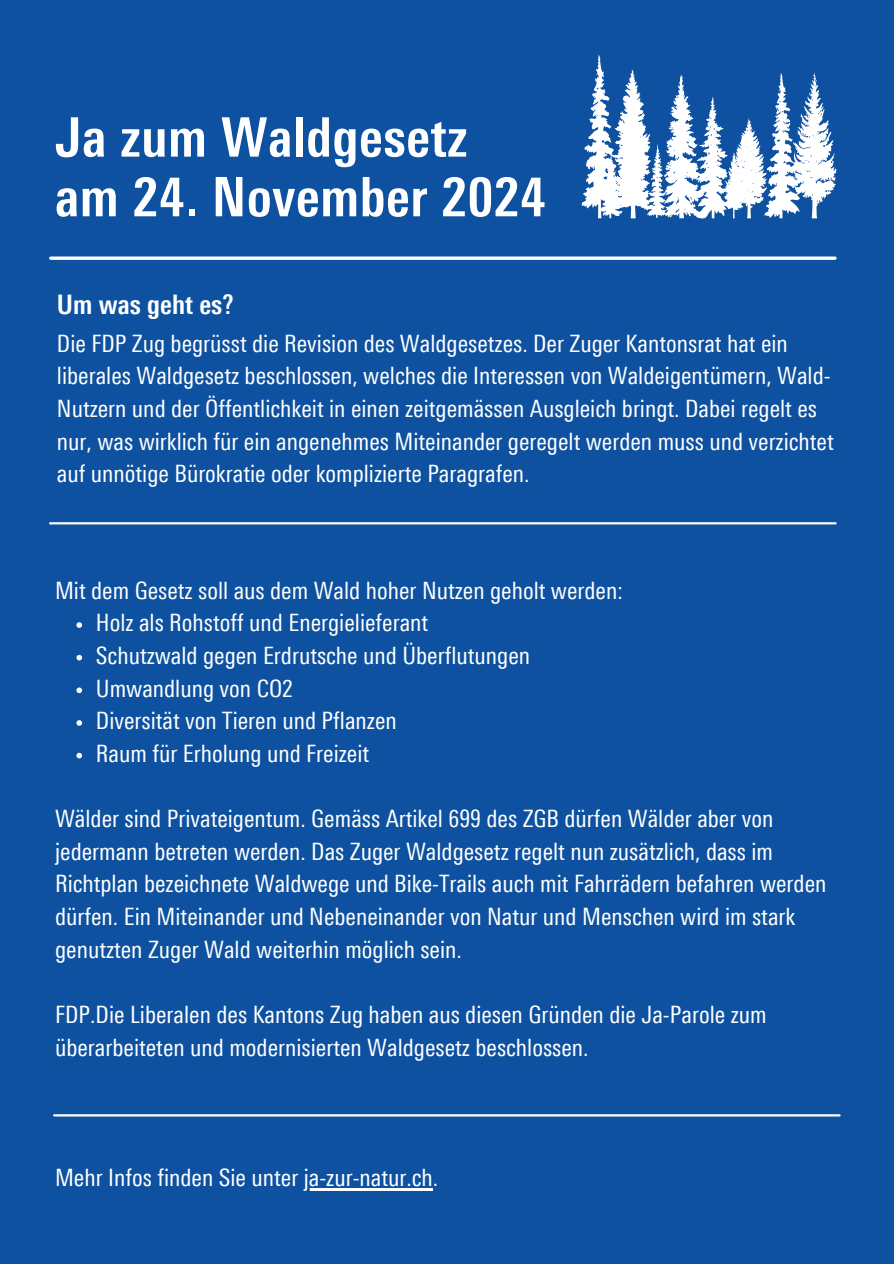
<style>
.page{position:relative;width:894px;height:1264px;background:#fff}
.page>*{position:absolute;margin:0;border:0;box-sizing:border-box;transform-origin:0 0}
.t1{font:700 54.3px/59.7px "Linotype Univers 620 Cn";letter-spacing:.01em;color:#fff}
.t2{font:700 27px "Linotype Univers 620 Cn";color:#fff}
.t3{font:24px/32.7px "Linotype Univers 420 Cn";color:#fff}
</style>
<div class="page">
<div style="left:0;top:0;width:893px;height:1263px;background:#0d51a0"></div>
<svg style="left:51px;top:256px;width:783px;height:4px;background:#d9e3f0"></svg>
<hr style="left:50px;top:522px;width:785px;height:2px;background:#fff">
<svg style="left:581px;top:55px;width:255px;height:164px"></svg>
<svg style="left:76px;top:622px;width:6px;height:6px"></svg>
<svg style="left:76px;top:655px;width:6px;height:5px"></svg>
<svg style="left:76px;top:687px;width:6px;height:6px"></svg>
<svg style="left:76px;top:720px;width:6px;height:5px"></svg>
<svg style="left:76px;top:752px;width:6px;height:6px"></svg>
<hr style="left:304px;top:1188px;width:129px;height:2px;background:#fff">
<hr style="left:54px;top:1114px;width:785px;height:2px;background:#fff">
<h1 class="t1" style="left:55px;top:115px;width:492px">Ja zum Waldgesetz<br>am 24. November 2024</h1>
<p class="t2" style="left:57px;top:294px;width:178px">Um was geht es?</p>
<h2 class="t3" style="left:57px;top:330px;width:778px">Die FDP Zug begrüsst die Revision des Waldgesetzes. Der Zuger Kantonsrat hat ein liberales Waldgesetz beschlossen, welches die Interessen von Waldeigentümern, Wald-Nutzern und der Öffentlichkeit in einen zeitgemässen Ausgleich bringt. Dabei regelt es nur, was wirklich für ein angenehmes Miteinander geregelt werden muss und verzichtet auf unnötige Bürokratie oder komplizierte Paragrafen.</h2>
<p class="t3" style="left:55px;top:577px;width:569px">Mit dem Gesetz soll aus dem Wald hoher Nutzen geholt werden:</p>
<p class="t3" style="left:96px;top:609px;width:334px">Holz als Rohstoff und Energielieferant</p>
<p class="t3" style="left:96px;top:642px;width:435px">Schutzwald gegen Erdrutsche und Überflutungen</p>
<p class="t3" style="left:96px;top:674px;width:199px">Umwandlung von CO2</p>
<p class="t3" style="left:96px;top:707px;width:302px">Diversität von Tieren und Pflanzen</p>
<p class="t3" style="left:96px;top:740px;width:275px">Raum für Erholung und Freizeit</p>
<p class="t3" style="left:55px;top:805px;width:772px">Wälder sind Privateigentum. Gemäss Artikel 699 des ZGB dürfen Wälder aber von jedermann betreten werden. Das Zuger Waldgesetz regelt nun zusätzlich, dass im Richtplan bezeichnete Waldwege und Bike-Trails auch mit Fahrrädern befahren werden dürfen. Ein Miteinander und Nebeneinander von Natur und Menschen wird im stark genutzten Zuger Wald weiterhin möglich sein.</p>
<p class="t3" style="left:55px;top:1001px;width:712px">FDP.Die Liberalen des Kantons Zug haben aus diesen Gründen die Ja-Parole zum überarbeiteten und modernisierten Waldgesetz beschlossen.</p>
<p class="t3" style="left:55px;top:1164px;width:384px">Mehr Infos finden Sie unter ja-zur-natur.ch.</p>
</div>
